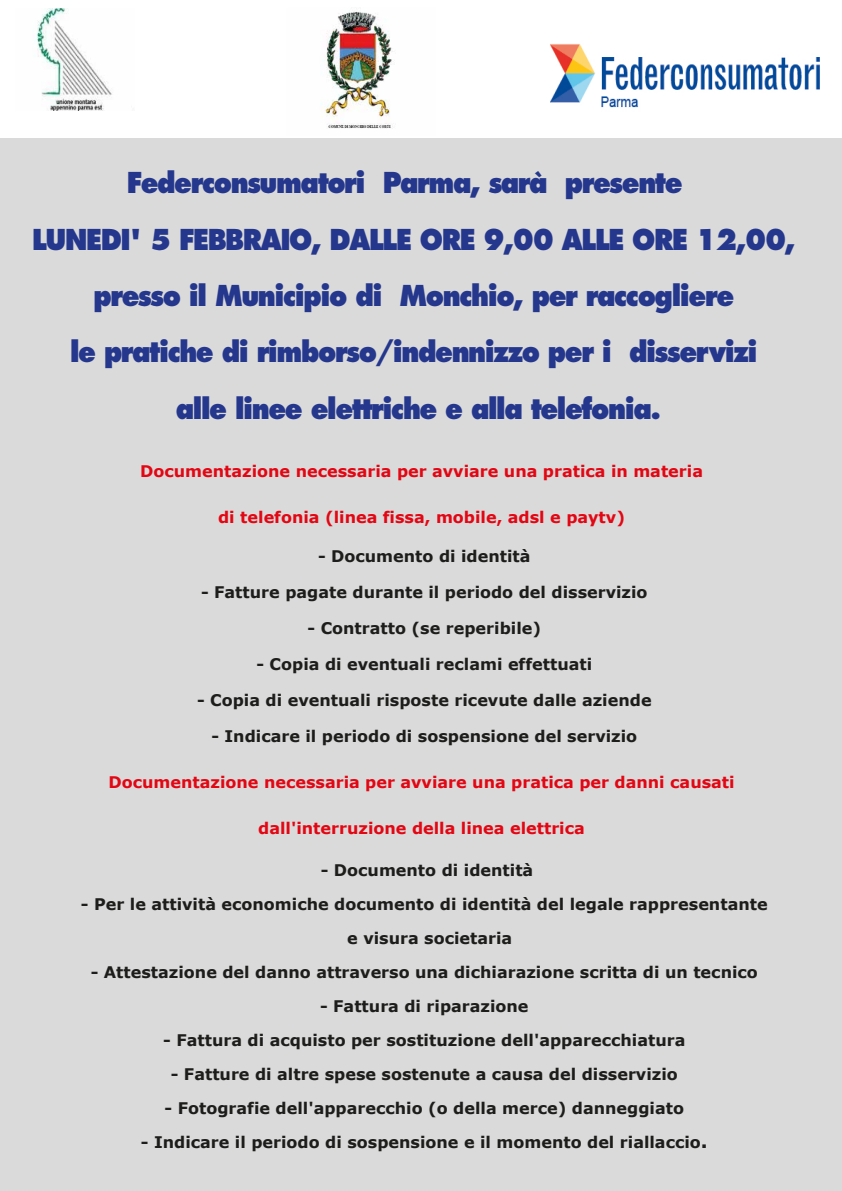
<style>
.page{position:relative;width:842px;height:1191px;background:#fff}
.page>*{position:absolute;margin:0;border:0;box-sizing:border-box;transform-origin:0 0}
.t1{font:800 28px "Futura Std";letter-spacing:-.055em;color:#24378d;scale:.92 1}
.t2{font:700 16px/34px "Verdana";color:#1d1d1b}
.t3{font:700 16px "Verdana";color:#e30613}
.s1{font-size:19px}
</style>
<div class="page">
<div style="left:0;top:138px;width:842px;height:1053px;background:#dadada"></div>
<img style="left:36px;top:9px;width:76px;height:101px">
<img style="left:551px;top:44px;width:269px;height:64px">
<img style="left:321px;top:11px;width:72px;height:118px">
<h1 class="t1" style="left:127px;top:165px;width:606px">Federconsumatori Parma, sarà presente</h1>
<h1 class="t1" style="left:32px;top:221px;width:831px">LUNEDI' 5 FEBBRAIO, DALLE ORE 9,00 ALLE ORE 12,00,</h1>
<h1 class="t1" style="left:94px;top:278px;width:698px">presso il Municipio di Monchio, per raccogliere</h1>
<h1 class="t1" style="left:70px;top:334px;width:749px">le pratiche di rimborso/indennizzo per i disservizi</h1>
<h1 class="t1" style="left:176px;top:390px;width:529px">alle linee elettriche e alla telefonia.</h1>
<p class="t3" style="left:140px;top:460px;width:564px">Documentazione necessaria per avviare una pratica in materia</p>
<p class="t3" style="left:218px;top:506px;width:408px">di telefonia (linea fissa, mobile, adsl e paytv)</p>
<p class="t2" style="left:318px;top:539px;width:214px">- Documento di identità</p>
<p class="t2" style="left:201px;top:575px;width:448px">- Fatture pagate durante il periodo del disservizio</p>
<p class="t2" style="left:307px;top:611px;width:235px">- Contratto (se reperibile)</p>
<p class="t2" style="left:256px;top:647px;width:337px">- Copia di eventuali reclami effettuati</p>
<p class="t2" style="left:197px;top:683px;width:456px">- Copia di eventuali risposte ricevute dalle aziende</p>
<p class="t2" style="left:211px;top:719px;width:427px">- Indicare il periodo di sospensione del servizio</p>
<p class="t3" style="left:108px;top:771px;width:628px">Documentazione necessaria per avviare una pratica per danni causati</p>
<p class="t3" style="left:258px;top:817px;width:328px">dall'interruzione della linea elettrica</p>
<p class="t2" style="left:321px;top:853px;width:214px">- Documento di identità</p>
<p class="t2" style="left:347px;top:887px;width:422px;text-indent:-266px">- Per le attività economiche documento di identità del legale rappresentante e visura societaria</p>
<p class="t2" style="left:91px;top:955px;width:669px">- Attestazione del danno attraverso una dichiarazione scritta di un tecnico</p>
<p class="t2" style="left:320px;top:989px;width:210px">- Fattura di riparazione</p>
<p class="t2" style="left:163px;top:1023px;width:524px">- Fattura di acquisto per sostituzione dell'apparecchiatura</p>
<p class="t2" style="left:171px;top:1057px;width:508px">- Fatture di altre spese sostenute a causa del disservizio</p>
<p class="t2" style="left:165px;top:1091px;width:521px">- Fotografie dell'apparecchio (o della merce) danneggiato</p>
<p class="t2" style="left:141px;top:1125px;width:568px">- Indicare il periodo di sospensione e il momento del riallaccio<span class="s1">.</span></p>
</div>
